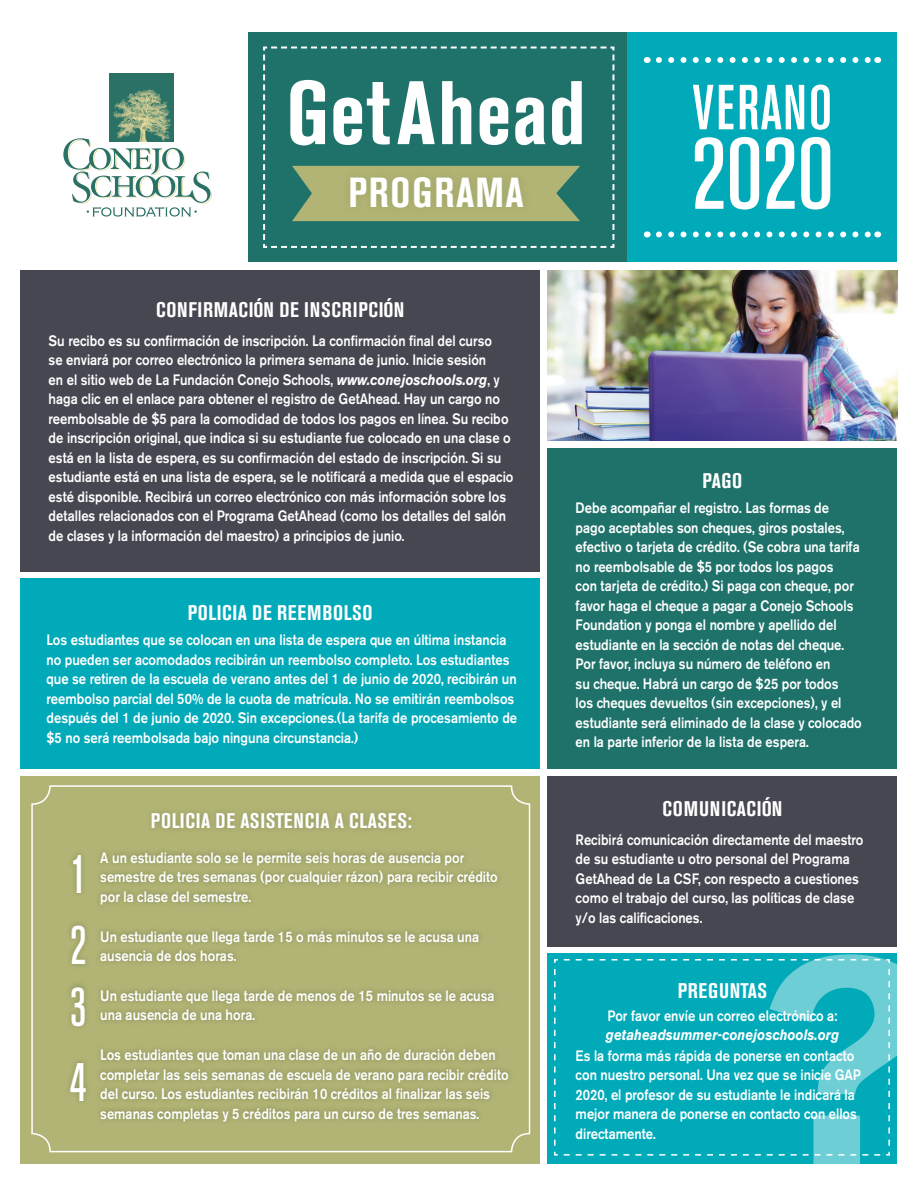
<style>
.page{position:relative;width:918px;height:1188px;background:#fff}
.page>*{position:absolute;margin:0;border:0;box-sizing:border-box;transform-origin:0 0}
.t1{font:500 condensed 100.5px "Akzidenz Grotesk BE";color:#fff}
.t2{font:700 condensed 89.1px "Akzidenz Grotesk BE";letter-spacing:.01em;color:#fff}
.t3{font:500 condensed 63px "Akzidenz Grotesk BE";letter-spacing:.03em;color:#fff}
.t4{font:500 condensed 54px/71.4px "Akzidenz Grotesk BE";color:#fff;scale:.86 1}
.t5{font:700 condensed 41.55px "Akzidenz Grotesk BE";letter-spacing:.04em;color:#fff}
.t6{font:700 condensed 21px "Akzidenz Grotesk BE";letter-spacing:.035em;color:#fff}
.t7{font:500 15px/19.5px "Akzidenz Grotesk BE";color:#fff;scale:.86 1}
.t8{font:italic 700 15px "Akzidenz Grotesk BE";color:#fff;scale:.86 1}
.s1{font-weight:700;font-style:italic}
</style>
<div class="page">
<div style="left:548px;top:448px;width:349px;height:321px;background:#1f726a"></div>
<div style="left:248px;top:33px;width:380px;height:229px;background:#1f726a"></div>
<div style="left:628px;top:33px;width:269px;height:229px;background:#00aab9"></div>
<svg style="left:63px;top:138px;width:149px;height:79px"></svg>
<img style="left:110px;top:74px;width:64px;height:67px">
<svg style="left:659px;top:231px;width:212px;height:6px"></svg>
<svg style="left:659px;top:57px;width:212px;height:6px"></svg>
<svg style="left:263px;top:46px;width:352px;height:202px"></svg>
<div style="left:20px;top:270px;width:520px;height:301px;background:#464751"></div>
<div style="left:548px;top:776px;width:349px;height:171px;background:#464751"></div>
<img style="left:548px;top:270px;width:349px;height:171px">
<div style="left:20px;top:578px;width:520px;height:191px;background:#00aab9"></div>
<div style="left:20px;top:776px;width:520px;height:387px;background:#b2b475"></div>
<div style="left:146px;top:807px;width:271px;height:27px;background:#a9ab6f"></div>
<div style="left:95px;top:846px;width:419px;height:281px;background:#7b8051;opacity:.54"></div>
<div style="left:67px;top:849px;width:20px;height:50px;background:#7b8051;opacity:.54"></div>
<div style="left:66px;top:919px;width:25px;height:52px;background:#7b8051;opacity:.54"></div>
<div style="left:66px;top:980px;width:24px;height:52px;background:#7b8051;opacity:.54"></div>
<div style="left:65px;top:1057px;width:27px;height:49px;background:#7b8051;opacity:.54"></div>
<div style="left:31px;top:785px;width:499px;height:367px;border:2px solid #fff;border-radius:18px"></div>
<svg style="left:554px;top:954px;width:343px;height:210px;background:#16b1be"></svg>
<svg style="left:553px;top:958px;width:338px;height:198px;background:#12b0bd"></svg>
<h2 class="t2" style="left:286px;top:62px;width:301px">GetAhead</h2>
<h3 class="t5" style="left:348px;top:168px;width:177px">PROGRAMA</h3>
<h3 class="t6" style="left:156px;top:298px;width:250px">CONFIRMACIÓN DE INSCRIPCIÓN</h3>
<h3 class="t3" style="left:693px;top:73px;width:141px">VERANO</h3>
<h1 class="t1" style="left:691px;top:119px;width:144px">2020</h1>
<p class="t7" style="left:49px;top:331px;width:542px">Su recibo es su confirmación de inscripción. La confirmación final del curso<br>se enviará por correo electrónico la primera semana de junio. Inicie sesión<br>en el sitio web de La Fundación Conejo Schools, <span class="s1">www.conejoschools.org</span>, y haga clic en el enlace para obtener el registro de GetAhead. Hay un cargo no reembolsable de $5 para la comodidad de todos los pagos en línea. Su recibo de inscripción original, que indica si su estudiante fue colocado en una clase o está en la lista de espera, es su confirmación del estado de inscripción. Si su estudiante está en una lista de espera, se le notificará a medida que el espacio esté disponible. Recibirá un correo electrónico con más información sobre los detalles relacionados con el Programa GetAhead (como los detalles del salón de clases y la información del maestro) a principios de junio.</p>
<h3 class="t6" style="left:188px;top:600px;width:186px">POLICIA DE REEMBOLSO</h3>
<p class="t7" style="left:46px;top:630px;width:549px">Los estudiantes que se colocan en una lista de espera que en última instancia no pueden ser acomodados recibirán un reembolso completo. Los estudiantes que se retiren de la escuela de verano antes del 1 de junio de 2020, recibirán un reembolso parcial del 50% de la cuota de matrícula. No se emitirán reembolsos después del 1 de junio de 2020. Sin excepciones.(La tarifa de procesamiento de $5 no será reembolsada bajo ninguna circunstancia.)</p>
<h3 class="t4" style="left:70px;top:840px;width:21px">1<br>2</h3>
<h3 class="t4" style="left:70px;top:971px;width:21px;line-height:75px">3<br>4</h3>
<h3 class="t6" style="left:151px;top:809px;width:262px">POLICIA DE ASISTENCIA A CLASES:</h3>
<p class="t7" style="left:100px;top:848px;width:464px">A un estudiante solo se le permite seis horas de ausencia por semestre de tres semanas (por cualquier rázon) para recibir crédito por la clase del semestre.</p>
<p class="t7" style="left:100px;top:927px;width:442px">Un estudiante que llega tarde 15 o más minutos se le acusa una ausencia de dos horas.</p>
<p class="t7" style="left:100px;top:986px;width:460px">Un estudiante que llega tarde de menos de 15 minutos se le acusa una ausencia de una hora.</p>
<p class="t7" style="left:100px;top:1045px;width:476px">Los estudiantes que toman una clase de un año de duración deben completar las seis semanas de escuela de verano para recibir crédito del curso. Los estudiantes recibirán 10 créditos al finalizar las seis semanas completas y 5 créditos para un curso de tres semanas.</p>
<h3 class="t6" style="left:703px;top:469px;width:41px">PAGO</h3>
<p class="t7" style="left:576px;top:498px;width:334px">Debe acompañar el registro. Las formas de pago aceptables son cheques, giros postales, efectivo o tarjeta de crédito. (Se cobra una tarifa no reembolsable de $5 por todos los pagos<br>con tarjeta de crédito.) Si paga con cheque, por favor haga el cheque a pagar a Conejo Schools Foundation y ponga el nombre y apellido del estudiante en la sección de notas del cheque.<br>Por favor, incluya su número de teléfono en<br>su cheque. Habrá un cargo de $25 por todos<br>los cheques devueltos (sin excepciones), y el estudiante será eliminado de la clase y colocado en la parte inferior de la lista de espera.</p>
<h3 class="t6" style="left:663px;top:797px;width:121px">COMUNICACIÓN</h3>
<p class="t7" style="left:576px;top:829px;width:336px">Recibirá comunicación directamente del maestro de su estudiante u otro personal del Programa GetAhead de La CSF, con respecto a cuestiones como el trabajo del curso, las políticas de clase y/o las calificaciones.</p>
<h3 class="t6" style="left:678px;top:979px;width:91px">PREGUNTAS</h3>
<p class="t7" style="left:608px;top:1005px;width:269px">Por favor envíe un correo electrónico a:</p>
<p class="t8" style="left:606px;top:1026px;width:273px">getaheadsummer-conejoschools.org</p>
<p class="t7" style="left:576px;top:1046px;width:333px">Es la forma más rápida de ponerse en contacto con nuestro personal. Una vez que se inicie GAP 2020, el profesor de su estudiante le indicará la mejor manera de ponerse en contacto con ellos directamente.</p>
</div>
